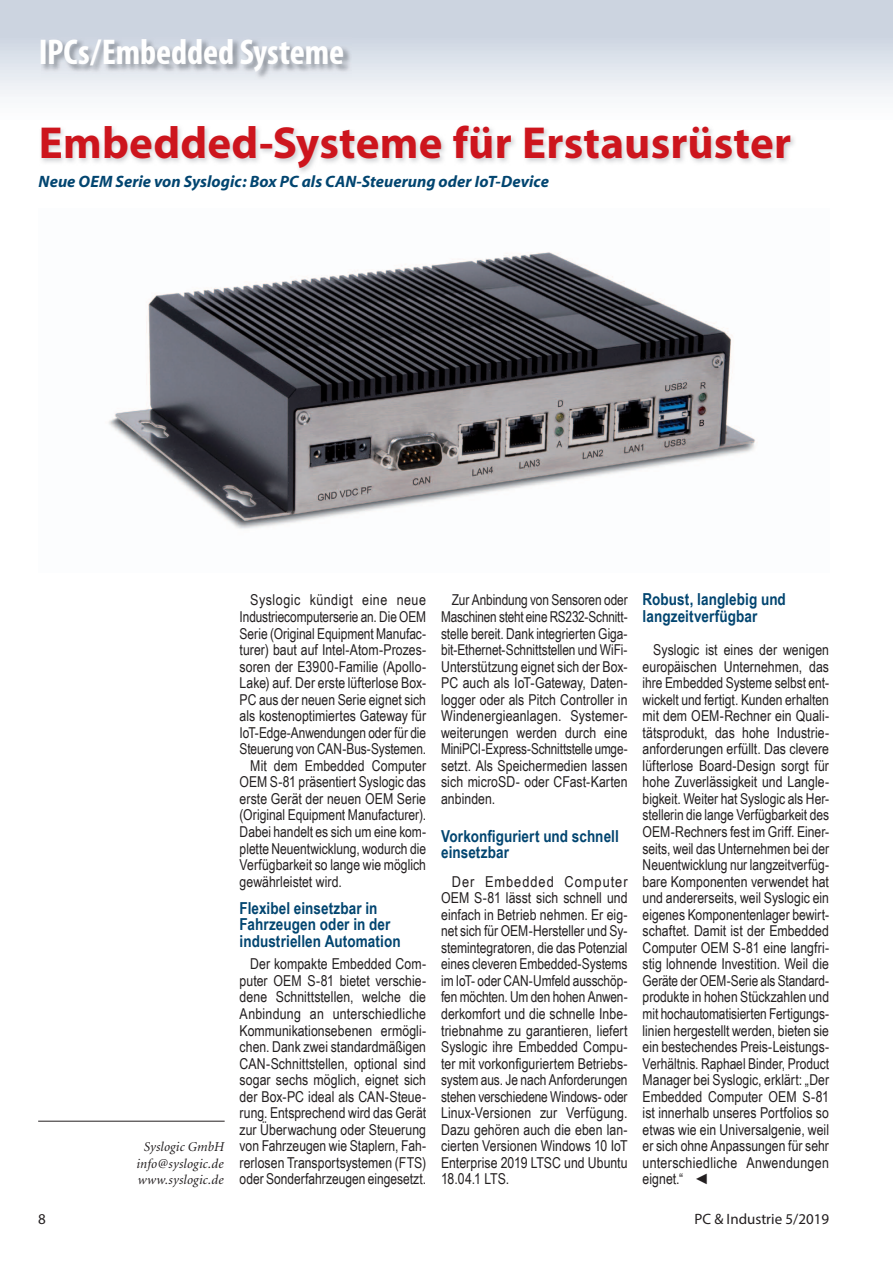
<style>
.page{position:relative;width:893px;height:1263px;background:#fff}
.page>*{position:absolute;margin:0;border:0;box-sizing:border-box;transform-origin:0 0}
.t1{font:700 45px "Myriad Pro";letter-spacing:.005em;color:#cd151d}
.t2{font:700 condensed 36px "Myriad";letter-spacing:-.005em;color:#fff}
.t3{font:700 16.5px/16.5px "Arial Narrow";letter-spacing:.005em;color:#024570}
.t4{font:italic 700 16.5px "Myriad";letter-spacing:.005em;color:#024570}
.t5{font:15px/16.5px "Arial Narrow";color:#231f20;text-align:justify}
.t6{font:15px/16.5px "Arial Narrow";color:#231f20;text-align:justify;scale:1.04 1}
.t7{font:15px "Arial Narrow";letter-spacing:.03em;color:#231f20}
.t8{font:15px "Myriad Pro";color:#231f20}
.t9{font:italic 13.5px/16.5px "Minion";letter-spacing:.01em;color:#231f20;text-align:center}
</style>
<div class="page">
<svg style="left:0;top:0;width:893px;height:97px;background:#d8dfe8"></svg>
<img style="left:41px;top:38px;width:311px;height:41px">
<img style="left:41px;top:126px;width:753px;height:46px">
<hr style="left:38px;top:1121px;width:187px;height:1px;background:#231f20">
<img style="left:108px;top:252px;width:647px;height:277px">
<h2 class="t2" style="left:39px;top:34px;width:307px">IPCs/Embedded Systeme</h2>
<h1 class="t1" style="left:39px;top:114px;width:754px">Embedded-Systeme für Erstausrüster</h1>
<p class="t4" style="left:39px;top:173px;width:512px">Neue OEM Serie von Syslogic: Box PC als CAN-Steuerung oder IoT-Device</p>
<p class="t9" style="left:137px;top:1139px;width:89px">Syslogic GmbH info@syslogic.de www.syslogic.de</p>
<p class="t7" style="left:250px;top:589px;width:177px">Syslogic kündigt eine neue</p>
<p class="t5" style="left:240px;top:608px;width:188px">Industriecomputerserie an. Die OEM</p>
<p class="t5" style="left:240px;top:624px;width:188px">Serie (Original Equipment Manufac-</p>
<p class="t5" style="left:240px;top:641px;width:188px">turer) baut auf Intel-Atom-Prozes-</p>
<p class="t5" style="left:240px;top:657px;width:188px">soren der E3900-Familie (Apollo-</p>
<p class="t5" style="left:240px;top:674px;width:188px">Lake) auf. Der erste lüfterlose Box-</p>
<p class="t5" style="left:240px;top:691px;width:188px">PC aus der neuen Serie eignet sich</p>
<p class="t5" style="left:240px;top:707px;width:188px">als kostenoptimiertes Gateway für</p>
<p class="t5" style="left:240px;top:724px;width:188px">IoT-Edge-Anwendungen oder für die</p>
<p class="t5" style="left:240px;top:740px;width:188px">Steuerung von CAN-Bus-Systemen.</p>
<p class="t5" style="left:250px;top:757px;width:177px">Mit dem Embedded Computer</p>
<p class="t5" style="left:240px;top:773px;width:188px">OEM S-81 präsentiert Syslogic das</p>
<p class="t5" style="left:240px;top:790px;width:188px">erste Gerät der neuen OEM Serie</p>
<p class="t5" style="left:240px;top:806px;width:188px">(Original Equipment Manufacturer).</p>
<p class="t5" style="left:240px;top:823px;width:188px">Dabei handelt es sich um eine kom-</p>
<p class="t5" style="left:240px;top:839px;width:188px">plette Neuentwicklung, wodurch die</p>
<p class="t5" style="left:240px;top:856px;width:188px">Verfügbarkeit so lange wie möglich</p>
<p class="t5" style="left:240px;top:872px;width:104px">gewährleistet wird.</p>
<p class="t3" style="left:240px;top:899px;width:162px">Flexibel einsetzbar in<br>Fahrzeugen oder in der industriellen Automation</p>
<p class="t5" style="left:240px;top:955px;width:188px;text-indent:11px">Der kompakte Embedded Com&shy;puter OEM S-81 bietet verschie&shy;dene Schnittstellen, welche die Anbindung an unterschiedliche Kommunikationsebenen ermögli&shy;chen. Dank zwei standardmäßigen CAN-Schnittstellen, optional sind sogar sechs möglich, eignet sich der Box-PC ideal als CAN-Steue&shy;rung. Entsprechend wird das Gerät zur Überwachung oder Steuerung von Fahrzeugen wie Staplern, Fah&shy;rerlosen Transportsystemen (FTS) oder Sonderfahrzeugen eingesetzt.</p>
<p class="t5" style="left:441px;top:591px;width:188px;text-indent:11px">Zur Anbindung von Sensoren oder Maschinen steht eine RS232-Schnitt&shy;stelle bereit. Dank integrierten Giga&shy;bit-Ethernet-Schnittstellen und WiFi-Unterstützung eignet sich der Box-PC auch als IoT-Gateway, Daten&shy;logger oder als Pitch Controller in Windenergieanlagen. Systemer&shy;weiterungen werden durch eine MiniPCI-Express-Schnittstelle umge&shy;setzt. Als Speichermedien lassen sich microSD- oder CFast-Karten anbinden.</p>
<p class="t3" style="left:441px;top:827px;width:179px">Vorkonfiguriert und schnell einsetzbar</p>
<p class="t6" style="left:441px;top:872px;width:181px;text-indent:11px">Der Embedded Computer OEM S-81 lässt sich schnell und einfach in Betrieb nehmen. Er eig&shy;net sich für OEM-Hersteller und Sy&shy;stemintegratoren, die das Potenzial eines cleveren Embedded-Systems im IoT- oder CAN-Umfeld ausschöp&shy;fen möchten. Um den hohen Anwen&shy;derkomfort und die schnelle Inbe&shy;triebnahme zu garantieren, liefert Syslogic ihre Embedded Compu&shy;ter mit vorkonfiguriertem Betriebs&shy;system aus. Je nach Anforderungen stehen verschiedene Windows- oder Linux-Versionen zur Verfügung.<br>Dazu gehören auch die eben lan&shy;cierten Versionen Windows 10 IoT Enterprise 2019 LTSC und Ubuntu 18.04.1 LTS.</p>
<p class="t3" style="left:643px;top:590px;width:145px">Robust, langlebig und langzeitverfügbar</p>
<p class="t5" style="left:643px;top:641px;width:188px;text-indent:11px">Syslogic ist eines der wenigen europäischen Unternehmen, das ihre Embedded Systeme selbst ent&shy;wickelt und fertigt. Kunden erhalten mit dem OEM-Rechner ein Quali&shy;tätsprodukt, das hohe Industrie&shy;anforderungen erfüllt. Das clevere lüfterlose Board-Design sorgt für hohe Zuverlässigkeit und Langle&shy;bigkeit. Weiter hat Syslogic als Her&shy;stellerin die lange Verfügbarkeit des OEM-Rechners fest im Griff. Einer&shy;seits, weil das Unternehmen bei der Neuentwicklung nur langzeitverfüg&shy;bare Komponenten verwendet hat und andererseits, weil Syslogic ein eigenes Komponentenlager bewirt&shy;schaftet. Damit ist der Embedded Computer OEM S-81 eine langfri&shy;stig lohnende Investition. Weil die Geräte der OEM-Serie als Standard&shy;produkte in hohen Stückzahlen und mit hochautomatisierten Fertigungs&shy;linien hergestellt werden, bieten sie ein bestechendes Preis-Leistungs-Verhältnis. Raphael Binder, Product Manager bei Syslogic, erklärt: „Der Embedded Computer OEM S-81 ist innerhalb unseres Portfolios so etwas wie ein Universalgenie, weil er sich ohne Anpassungen für sehr unterschiedliche Anwendungen eignet.“ ◄</p>
<p class="t8" style="left:38px;top:1209px;width:9px">8</p>
<p class="t8" style="left:694px;top:1209px;width:136px">PC &amp; Industrie 5/2019</p>
</div>
